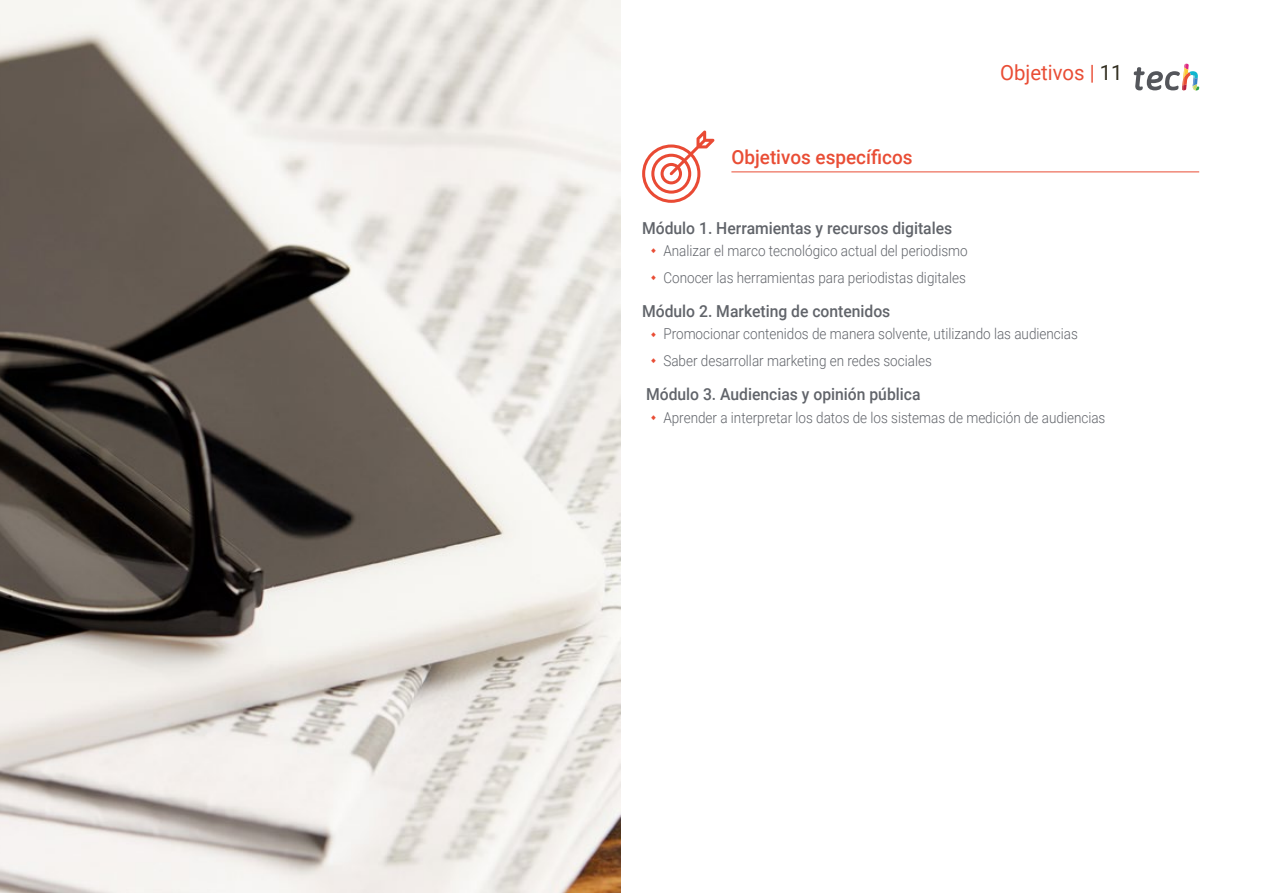
<style>
.page{position:relative;width:1263px;height:893px;background:#fff}
.page>*{position:absolute;margin:0;border:0;box-sizing:border-box;transform-origin:0 0}
.t1{font:21px "Roboto";color:#e94d35}
.t2{font:500 19.5px "Roboto";color:#e94d35}
.t3{font:500 16.5px "Roboto";color:#61646a;scale:.95 1}
.t4{font:300 15px/26.7px "Roboto";color:#61646a;scale:.9 1}
.s1{color:#312e20}
</style>
<div class="page">
<svg style="left:642px;top:130px;width:72px;height:73px"></svg>
<hr style="left:731px;top:172px;width:468px;height:1px;background:#e94d35">
<svg style="left:1134px;top:64px;width:65px;height:27px"></svg>
<img style="left:0;top:0;width:621px;height:893px">
<h2 class="t2" style="left:731px;top:143px;width:183px">Objetivos específicos</h2>
<h1 class="t1" style="left:1000px;top:57px;width:124px">Objetivos | <span class="s1">11</span></h1>
<p class="t3" style="left:642px;top:216px;width:328px">Módulo 1. Herramientas y recursos digitales</p>
<p class="t4" style="left:663px;top:237px;width:340px">Analizar el marco tecnológico actual del periodismo<br>Conocer las herramientas para periodistas digitales</p>
<p class="t3" style="left:642px;top:299px;width:263px">Módulo 2. Marketing de contenidos</p>
<p class="t4" style="left:663px;top:320px;width:462px">Promocionar contenidos de manera solvente, utilizando las audiencias<br>Saber desarrollar marketing en redes sociales</p>
<p class="t3" style="left:646px;top:383px;width:290px">Módulo 3. Audiencias y opinión pública</p>
<p class="t4" style="left:663px;top:403px;width:493px">Aprender a interpretar los datos de los sistemas de medición de audiencias</p>
</div>
